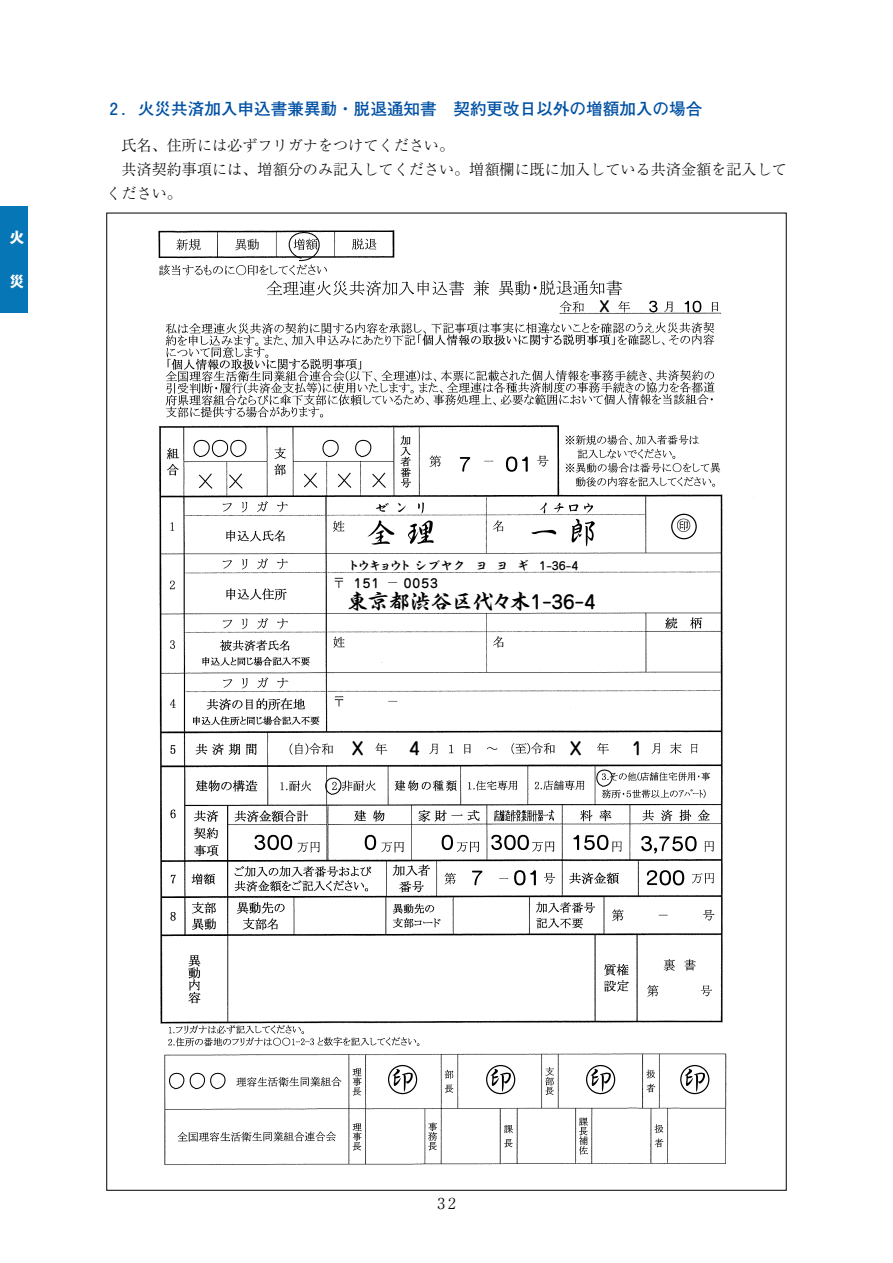
<style>
.page{position:relative;width:893px;height:1263px;background:#fff}
.page>*{position:absolute;margin:0;border:0;box-sizing:border-box;transform-origin:0 0}
.t1{font:20.85px "Hira Gyo Std W8";color:#000}
.t2{font:500 17.25px "Jun 34 Pro";color:#000}
.t3{font:700 16.65px "Futo Go B101 Pr 6 N";color:#0051a4}
.t4{font:300 15.15px "Ryumin Pr 6 N";color:#000}
.t5{font:700 14.85px "Gothic MB101 Pr 6 N";color:#fff}
.t6{font:500 14.7px "Jun 34 Pro";color:#000}
.t7{font:12.3px "Hira Gyo Std W8";letter-spacing:-.125em;color:#000}
.t8{font:500 12.3px "Jun 34 Pro";letter-spacing:.08em;color:#000}
.s1{font-family:"Jun 34 Pro";font-weight:500;font-size:11.1px}
.s2{font-family:"Jun 34 Pro";font-weight:500;font-size:18.45px}
</style>
<div class="page">
<div style="left:0;top:206px;width:28px;height:107px;background:#0776b7"></div>
<img style="left:158px;top:230px;width:596px;height:935px">
<svg style="left:255px;top:835px;width:37px;height:15px"></svg>
<svg style="left:573px;top:835px;width:35px;height:15px"></svg>
<svg style="left:641px;top:836px;width:56px;height:17px"></svg>
<svg style="left:365px;top:835px;width:11px;height:15px"></svg>
<svg style="left:442px;top:835px;width:11px;height:15px"></svg>
<svg style="left:491px;top:835px;width:38px;height:15px"></svg>
<svg style="left:647px;top:870px;width:37px;height:15px"></svg>
<svg style="left:460px;top:457px;width:10px;height:15px"></svg>
<svg style="left:506px;top:456px;width:22px;height:16px"></svg>
<svg style="left:472px;top:871px;width:10px;height:14px"></svg>
<svg style="left:514px;top:870px;width:22px;height:15px"></svg>
<svg style="left:192px;top:437px;width:57px;height:20px"></svg>
<svg style="left:321px;top:437px;width:20px;height:20px"></svg>
<svg style="left:354px;top:437px;width:19px;height:20px"></svg>
<svg style="left:198px;top:472px;width:16px;height:18px"></svg>
<svg style="left:228px;top:472px;width:16px;height:18px"></svg>
<svg style="left:303px;top:471px;width:15px;height:18px"></svg>
<svg style="left:337px;top:471px;width:15px;height:18px"></svg>
<svg style="left:371px;top:471px;width:16px;height:18px"></svg>
<svg style="left:649px;top:301px;width:8px;height:11px"></svg>
<svg style="left:685px;top:301px;width:16px;height:11px"></svg>
<svg style="left:324px;top:775px;width:20px;height:20px"></svg>
<svg style="left:595px;top:767px;width:20px;height:20px"></svg>
<div style="left:388px;top:1065px;width:29px;height:29px;border:1px solid #000;border-radius:50%"></div>
<svg style="left:392px;top:1069px;width:21px;height:23px"></svg>
<div style="left:486px;top:1065px;width:29px;height:29px;border:1px solid #000;border-radius:50%"></div>
<svg style="left:491px;top:1069px;width:20px;height:23px"></svg>
<div style="left:586px;top:1065px;width:29px;height:29px;border:1px solid #000;border-radius:50%"></div>
<svg style="left:590px;top:1069px;width:21px;height:23px"></svg>
<div style="left:680px;top:1065px;width:29px;height:29px;border:1px solid #000;border-radius:50%"></div>
<svg style="left:685px;top:1069px;width:20px;height:23px"></svg>
<div style="left:671px;top:514px;width:26px;height:25px;border:1px solid #000;border-radius:50%"></div>
<svg style="left:168px;top:1070px;width:60px;height:19px"></svg>
<svg style="left:376px;top:503px;width:13px;height:9px"></svg>
<svg style="left:398px;top:503px;width:8px;height:9px"></svg>
<svg style="left:418px;top:502px;width:6px;height:11px"></svg>
<svg style="left:368px;top:520px;width:26px;height:25px"></svg>
<svg style="left:408px;top:520px;width:26px;height:24px"></svg>
<svg style="left:285px;top:230px;width:38px;height:31px"></svg>
<svg style="left:540px;top:503px;width:7px;height:10px"></svg>
<svg style="left:554px;top:503px;width:24px;height:10px"></svg>
<svg style="left:584px;top:503px;width:9px;height:10px"></svg>
<svg style="left:532px;top:530px;width:24px;height:4px"></svg>
<svg style="left:572px;top:519px;width:23px;height:27px"></svg>
<p class="t5" style="left:10px;top:225px;width:16px">火</p>
<p class="t5" style="left:10px;top:269px;width:16px">災</p>
<p class="t3" style="left:110px;top:96px;width:594px">２．火災共済加入申込書兼異動・脱退通知書　契約更改日以外の増額加入の場合</p>
<p class="t4" style="left:121px;top:133px;width:334px">氏名、住所には必ずフリガナをつけてください。</p>
<p class="t4" style="left:121px;top:157px;width:667px">共済契約事項には、増額分のみ記入してください。増額欄に既に加入している共済金額を記入して</p>
<p class="t4" style="left:106px;top:182px;width:77px">ください。</p>
<p class="t6" style="left:599px;top:295px;width:12px">X</p>
<p class="t7" style="left:347px;top:555px;width:233px">トウキョウト シブヤク ヨ ヨ ギ <span class="s1">1‒36‒4</span></p>
<h1 class="t1" style="left:347px;top:585px;width:250px">東京都渋谷区代々木<span class="s2">1‒36‒4</span></h1>
<p class="t8" style="left:354px;top:574px;width:85px">151 　0053</p>
<p class="t2" style="left:352px;top:735px;width:13px">X</p>
<p class="t2" style="left:409px;top:735px;width:12px">4</p>
<p class="t2" style="left:570px;top:735px;width:13px">X</p>
<p class="t2" style="left:632px;top:735px;width:12px">1</p>
<p class="t4" style="left:437px;top:1191px;width:20px">32</p>
</div>
